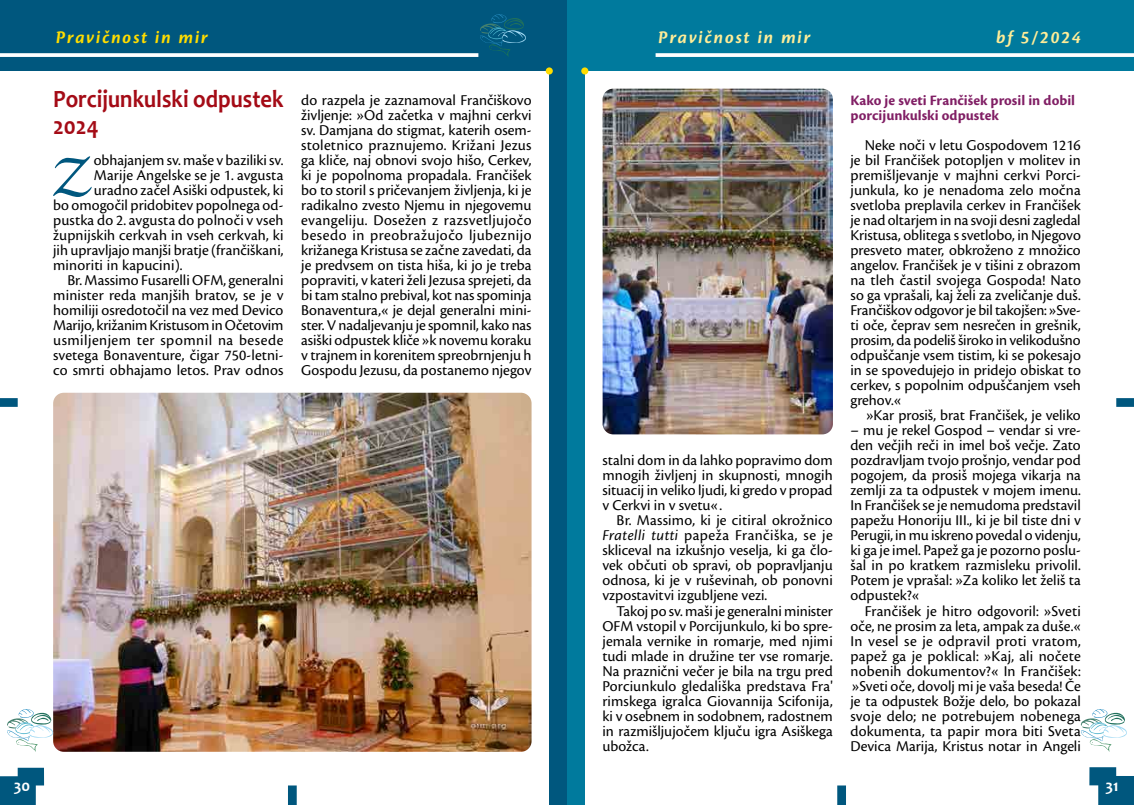
<style>
.page{position:relative;width:1134px;height:805px;background:#fff}
.page>*{position:absolute;margin:0;border:0;box-sizing:border-box;transform-origin:0 0}
.t1{font:71.62px "Sanvito Pro";color:#00577e}
.t2{font:700 25px/27.5px "Candara";color:#a40b16;scale:.9 1}
.t3{font:18.62px "Cronos Pro Bold Disp It";letter-spacing:.1em;color:#ffed98}
.t4{font:18.62px "Cronos Pro Bold Disp It";letter-spacing:.095em;color:#fd0}
.t5{font:700 16.25px "Candara";color:#fff}
.t6{font:15.62px/15px "Cronos Pro";color:#000;text-align:justify}
.t7{font:15.62px "Cronos Pro";letter-spacing:.03em;color:#000}
.t8{font:700 15px/15px "Cronos Pro";color:#811f65}
.s1{font-style:italic}
</style>
<div class="page">
<div style="left:567px;top:0;width:18px;height:804px;background:#007a9d"></div>
<div style="left:567px;top:0;width:567px;height:71px;background:#007a9d"></div>
<svg style="left:656px;top:53px;width:478px;height:4px;background:#eff6f9"></svg>
<div style="left:581px;top:67px;width:7px;height:7px;background:#fd0;border-radius:50%"></div>
<div style="left:549px;top:0;width:18px;height:804px;background:#00577e"></div>
<div style="left:0;top:0;width:567px;height:71px;background:#00577e"></div>
<svg style="left:0;top:53px;width:478px;height:4px;background:#eff4f7"></svg>
<div style="left:546px;top:67px;width:7px;height:7px;background:#fd0;border-radius:50%"></div>
<svg style="left:480px;top:14px;width:46px;height:43px"></svg>
<img style="left:603px;top:89px;width:230px;height:345px">
<img style="left:53px;top:392px;width:478px;height:359px">
<svg style="left:7px;top:708px;width:47px;height:44px"></svg>
<svg style="left:1080px;top:709px;width:47px;height:43px"></svg>
<div style="left:1116px;top:398px;width:18px;height:9px;background:#00577e"></div>
<svg style="left:1089px;top:767px;width:45px;height:37px"></svg>
<div style="left:837px;top:785px;width:9px;height:19px;background:#00577e"></div>
<div style="left:288px;top:785px;width:9px;height:19px;background:#00577e"></div>
<svg style="left:0;top:767px;width:44px;height:37px"></svg>
<div style="left:0;top:398px;width:18px;height:9px;background:#00577e"></div>
<p class="t4" style="left:56px;top:26px;width:153px">Pravičnost in mir</p>
<h2 class="t2" style="left:53px;top:85px;width:257px">Porcijunkulski odpustek<br>2024</h2>
<h1 class="t1" style="left:52px;top:137px;width:42px">Z</h1>
<p class="t6" style="left:94px;top:153px;width:191px">obhajanjem sv. maše v baziliki sv.</p>
<p class="t6" style="left:94px;top:168px;width:191px">Marije Angelske se je 1. avgusta</p>
<p class="t6" style="left:94px;top:183px;width:191px">uradno začel Asiški odpustek, ki</p>
<p class="t6" style="left:53px;top:198px;width:232px">bo omogočil pridobitev popolnega od-</p>
<p class="t6" style="left:53px;top:213px;width:232px">pustka do 2. avgusta do polnoči v vseh</p>
<p class="t6" style="left:53px;top:228px;width:232px">župnijskih cerkvah in vseh cerkvah, ki</p>
<p class="t6" style="left:53px;top:243px;width:232px">jih upravljajo manjši bratje (frančiškani,</p>
<p class="t6" style="left:53px;top:258px;width:131px">minoriti in kapucini).</p>
<p class="t6" style="left:67px;top:273px;width:218px">Br. Massimo Fusarelli OFM, generalni</p>
<p class="t6" style="left:53px;top:288px;width:232px">minister reda manjših bratov, se je v</p>
<p class="t6" style="left:53px;top:303px;width:232px">homiliji osredotočil na vez med Devico</p>
<p class="t6" style="left:53px;top:318px;width:232px">Marijo, križanim Kristusom in Očetovim</p>
<p class="t7" style="left:53px;top:331px;width:232px">usmiljenjem ter spomnil na besede</p>
<p class="t6" style="left:53px;top:348px;width:232px">svetega Bonaventure, čigar 750-letni-</p>
<p class="t6" style="left:53px;top:363px;width:232px">co smrti obhajamo letos. Prav odnos</p>
<p class="t6" style="left:301px;top:93px;width:232px">do razpela je zaznamoval Frančiškovo življenje: »Od začetka v majhni cerkvi sv. Damjana do stigmat, katerih osem&shy;stoletnico praznujemo. Križani Jezus ga kliče, naj obnovi svojo hišo, Cerkev, ki je popolnoma propadala. Frančišek bo to storil s pričevanjem življenja, ki je radikalno zvesto Njemu in njegovemu evangeliju. Dosežen z razsvetljujočo besedo in preobražujočo ljubeznijo križanega Kristusa se začne zavedati, da je predvsem on tista hiša, ki jo je treba popraviti, v kateri želi Jezusa sprejeti, da bi tam stalno prebival, kot nas spominja Bonaventura,« je dejal generalni mini&shy;ster. V nadaljevanju je spomnil, kako nas asiški odpustek kliče »k novemu koraku v trajnem in korenitem spreobrnjenju h Gospodu Jezusu, da postanemo njegov</p>
<p class="t3" style="left:659px;top:26px;width:153px">Pravičnost in mir</p>
<p class="t3" style="left:996px;top:26px;width:86px">bf 5/2024</p>
<p class="t6" style="left:602px;top:453px;width:232px">stalni dom in da lahko popravimo dom mnogih življenj in skupnosti, mnogih situacij in veliko ljudi, ki gredo v propad v Cerkvi in v svetu«.</p>
<p class="t6" style="left:602px;top:513px;width:232px;text-indent:14px">Br. Massimo, ki je citiral okrožnico <span class="s1">Fratelli tutti</span> papeža Frančiška, se je skliceval na izkušnjo veselja, ki ga člo&shy;vek občuti ob spravi, ob popravljanju odnosa, ki je v ruševinah, ob ponovni vzpostavitvi izgubljene vezi.</p>
<p class="t6" style="left:602px;top:603px;width:232px;text-indent:14px">Takoj po sv. maši je generalni minister OFM vstopil v Porcijunkulo, ki bo spre&shy;jemala vernike in romarje, med njimi tudi mlade in družine ter vse romarje.<br>Na praznični večer je bila na trgu pred Porciunkulo gledališka predstava Fra' rimskega igralca Giovannija Scifonija, ki v osebnem in sodobnem, radostnem in razmišljujočem ključu igra Asiškega ubožca.</p>
<p class="t8" style="left:850px;top:93px;width:226px">Kako je sveti Frančišek prosil in dobil porcijunkulski odpustek</p>
<p class="t6" style="left:850px;top:138px;width:232px;text-indent:14px">Neke noči v letu Gospodovem 1216 je bil Frančišek potopljen v molitev in premišljevanje v majhni cerkvi Porci&shy;junkula, ko je nenadoma zelo močna svetloba preplavila cerkev in Frančišek je nad oltarjem in na svoji desni zagledal Kristusa, oblitega s svetlobo, in Njegovo presveto mater, obkroženo z množico angelov. Frančišek je v tišini z obrazom na tleh častil svojega Gospoda! Nato so ga vprašali, kaj želi za zveličanje duš.<br>Frančiškov odgovor je bil takojšen: »Sve&shy;ti oče, čeprav sem nesrečen in grešnik, prosim, da podeliš široko in velikodušno odpuščanje vsem tistim, ki se pokesajo in se spovedujejo in pridejo obiskat to cerkev, s popolnim odpuščanjem vseh grehov.«</p>
<p class="t6" style="left:865px;top:408px;width:218px">»Kar prosiš, brat Frančišek, je veliko</p>
<p class="t6" style="left:850px;top:423px;width:232px">– mu je rekel Gospod – vendar si vre&shy;den večjih reči in imel boš večje. Zato pozdravljam tvojo prošnjo, vendar pod pogojem, da prosiš mojega vikarja na zemlji za ta odpustek v mojem imenu.<br>In Frančišek se je nemudoma predstavil papežu Honoriju III., ki je bil tiste dni v Perugii, in mu iskreno povedal o videnju, ki ga je imel. Papež ga je pozorno poslu&shy;šal in po kratkem razmisleku privolil.<br>Potem je vprašal: »Za koliko let želiš ta odpustek?«</p>
<p class="t6" style="left:850px;top:603px;width:233px;text-indent:14px">Frančišek je hitro odgovoril: »Sveti oče, ne prosim za leta, ampak za duše.« In vesel se je odpravil proti vratom, papež ga je poklical: »Kaj, ali nočete nobenih dokumentov?« In Frančišek: »Sveti oče, dovolj mi je vaša beseda! Če je ta odpustek Božje delo, bo pokazal svoje delo; ne potrebujem nobenega dokumenta, ta papir mora biti Sveta Devica Marija, Kristus notar in Angeli</p>
<p class="t5" style="left:14px;top:775px;width:18px">30</p>
<p class="t5" style="left:1105px;top:775px;width:15px">31</p>
</div>
